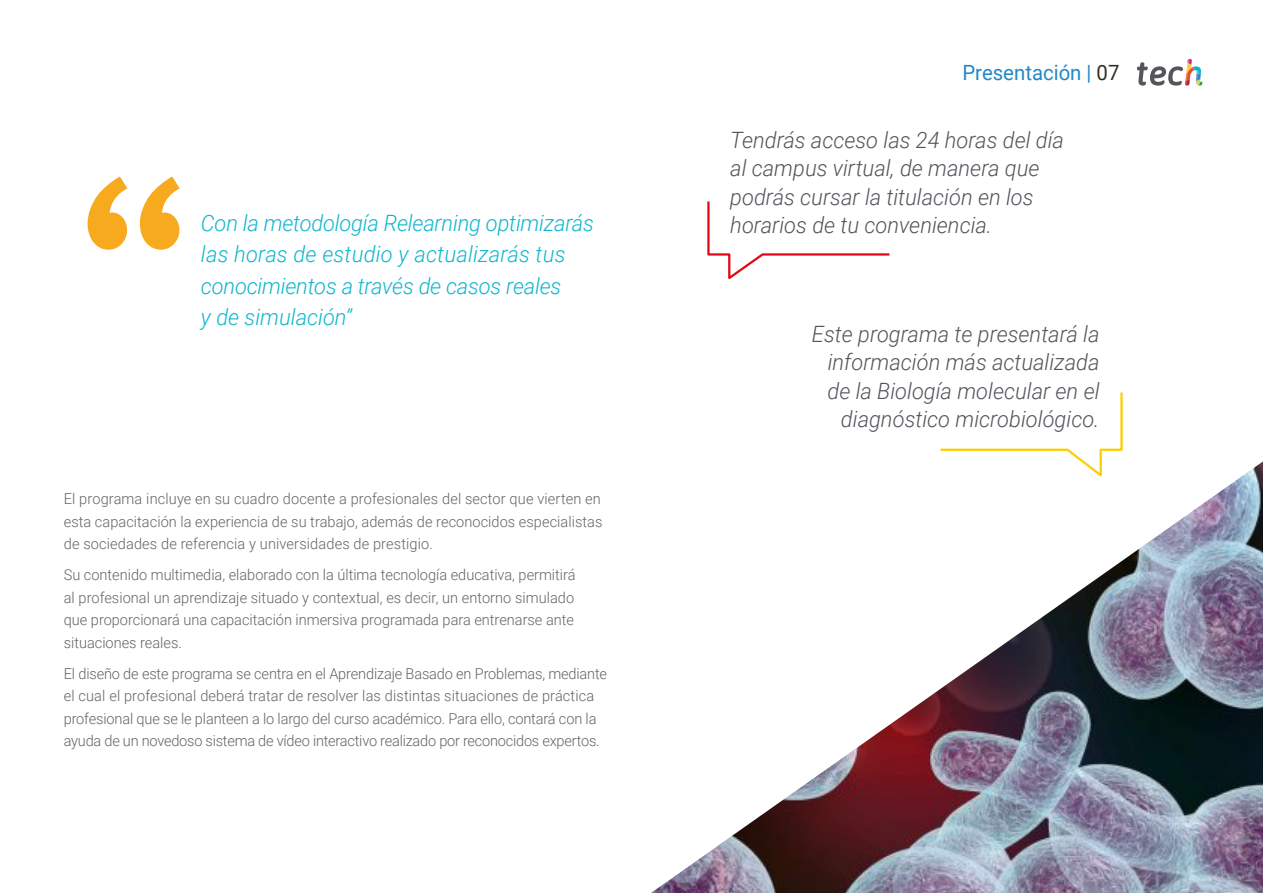
<style>
.page{position:relative;width:1263px;height:893px;background:#fff}
.page>*{position:absolute;margin:0;border:0;box-sizing:border-box;transform-origin:0 0}
.t1{font:italic 300 22.5px/28.5px "Roboto";color:#52555b;text-align:right}
.t2{font:italic 300 22.5px/31.5px "Roboto";letter-spacing:-.01em;color:#0fb6cf}
.t3{font:21px "Roboto";color:#2488c9}
.t4{font:300 15px/22.5px "Roboto";letter-spacing:-.01em;color:#61646a;text-align:justify}
.s1{color:#312e20}
</style>
<div class="page">
<img style="left:651px;top:461px;width:612px;height:432px">
<svg style="left:938px;top:392px;width:186px;height:88px"></svg>
<svg style="left:707px;top:201px;width:183px;height:78px"></svg>
<svg style="left:88px;top:176px;width:92px;height:74px"></svg>
<svg style="left:1137px;top:59px;width:65px;height:27px"></svg>
<h2 class="t3" style="left:962px;top:57px;width:159px">Presentación | <span class="s1">07</span></h2>
<h1 class="t1" style="left:730px;top:125px;width:335px;text-align:left">Tendrás acceso las 24 horas del día al campus virtual, de manera que podrás cursar la titulación en los</h1>
<h1 class="t2" style="left:201px;top:206px;width:394px">Con la metodología Relearning optimizarás</h1>
<h1 class="t1" style="left:730px;top:210px;width:263px">horarios de tu conveniencia.</h1>
<h1 class="t2" style="left:201px;top:238px;width:366px">las horas de estudio y actualizarás tus conocimientos a través de casos reales y de simulación”</h1>
<h1 class="t1" style="left:812px;top:319px;width:289px">Este programa te presentará la información más actualizada de la Biología molecular en el diagnóstico microbiológico.</h1>
<p class="t4" style="left:64px;top:487px;width:540px">El programa incluye en su cuadro docente a profesionales del sector que vierten en esta capacitación la experiencia de su trabajo, además de reconocidos especialistas de sociedades de referencia y universidades de prestigio.</p>
<p class="t4" style="left:64px;top:563px;width:513px">Su contenido multimedia, elaborado con la última tecnología educativa, permitirá al profesional un aprendizaje situado y contextual, es decir, un entorno simulado que proporcionará una capacitación inmersiva programada para entrenarse ante situaciones reales.</p>
<p class="t4" style="left:64px;top:662px;width:545px;text-align:left">El diseño de este programa se centra en el Aprendizaje Basado en Problemas, mediante el cual el profesional deberá tratar de resolver las distintas situaciones de práctica profesional que se le planteen a lo largo del curso académico. Para ello, contará con la ayuda de un novedoso sistema de vídeo interactivo realizado por reconocidos expertos.</p>
</div>
